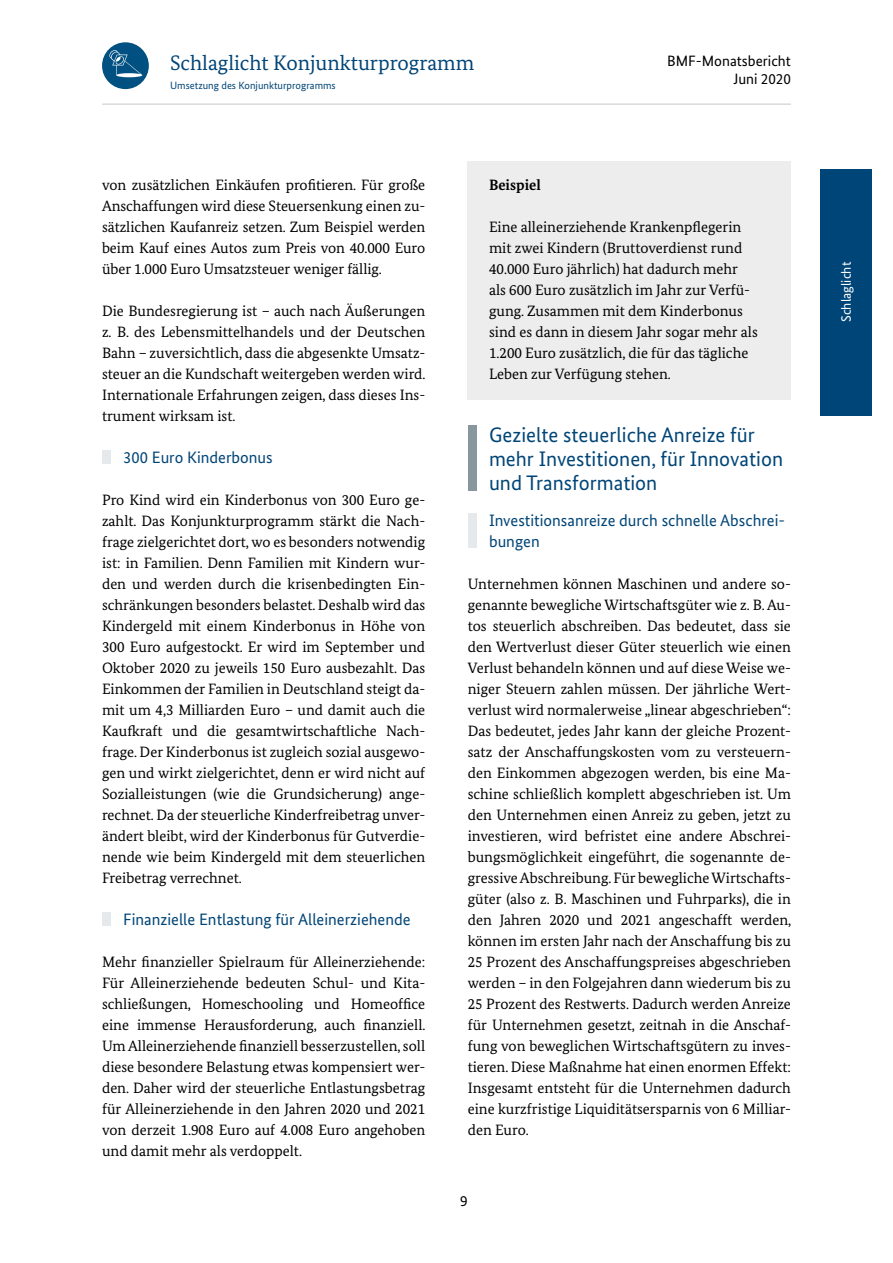
<style>
.page{position:relative;width:893px;height:1263px;background:#fff}
.page>*{position:absolute;margin:0;border:0;box-sizing:border-box;transform-origin:0 0}
.Überschrift_dritte_E{font:21px/24px "Bundes Sans";color:#004577}
.t1{font:21px "Bundes Serif";color:#004577}
.Überschrift_vierte_E{font:16.5px/21px "Bundes Sans";color:#004577}
.Zweispaltiger_Fließt{font:15px/21px "Bundes Serif";color:#000;text-align:justify}
.Hintergrundgrau{font:15px/21px "Bundes Serif";color:#000}
.t2{font:15px/18px "Bundes Sans";color:#000;text-align:right}
.Hintergrundgrau-2{font:700 15px "Bundes Serif";color:#000}
.t3{font:13.5px "Bundes Sans";color:#fff}
.t4{font:10.5px "Bundes Sans";color:#004577}
</style>
<div class="page">
<div style="left:102px;top:42px;width:47px;height:47px;background:#005081;border-radius:50%"></div>
<svg style="left:109px;top:50px;width:33px;height:27px"></svg>
<hr style="left:102px;top:103px;width:689px;height:2px;background:#dadada">
<div style="left:821px;top:169px;width:51px;height:246px;background:#004577"></div>
<div style="left:102px;top:450px;width:9px;height:14px;background:#e5e9eb"></div>
<div style="left:102px;top:912px;width:9px;height:14px;background:#e5e9eb"></div>
<div style="left:468px;top:161px;width:323px;height:49px;background:#ededed"></div>
<div style="left:468px;top:203px;width:323px;height:196px;background:#ededed"></div>
<div style="left:468px;top:425px;width:8px;height:66px;background:#88969e"></div>
<div style="left:468px;top:513px;width:8px;height:35px;background:#e5e9eb"></div>
<h1 class="t1" style="left:170px;top:50px;width:306px">Schlaglicht Konjunkturprogramm</h1>
<p class="t2" style="left:667px;top:51px;width:125px">BMF-Monatsbericht<br>Juni 2020</p>
<p class="t4" style="left:170px;top:79px;width:167px">Umsetzung des Konjunkturprogramms</p>
<p class="Zweispaltiger_Fließt" style="left:102px;top:174px;width:325px">von zusätzlichen Einkäufen profitieren. Für große Anschaffungen wird diese Steuersenkung einen zu&shy;sätzlichen Kaufanreiz setzen. Zum Beispiel werden beim Kauf eines Autos zum Preis von 40.000 Euro über 1.000 Euro Umsatzsteuer weniger fällig.</p>
<p class="Zweispaltiger_Fließt" style="left:102px;top:300px;width:325px">Die Bundesregierung ist – auch nach Äußerungen z. B. des Lebensmittelhandels und der Deutschen Bahn – zuversichtlich, dass die abgesenkte Umsatz&shy;steuer an die Kundschaft weitergeben werden wird.<br>Internationale Erfahrungen zeigen, dass dieses Ins&shy;trument wirksam ist.</p>
<h5 class="Überschrift_vierte_E" style="left:123px;top:446px;width:151px">300 Euro Kinderbonus</h5>
<p class="Zweispaltiger_Fließt" style="left:102px;top:489px;width:325px">Pro Kind wird ein Kinderbonus von 300 Euro ge&shy;zahlt. Das Konjunkturprogramm stärkt die Nach&shy;frage zielgerichtet dort, wo es besonders notwendig ist: in Familien. Denn Familien mit Kindern wur&shy;den und werden durch die krisenbedingten Ein&shy;schränkungen besonders belastet. Deshalb wird das Kindergeld mit einem Kinderbonus in Höhe von 300 Euro aufgestockt. Er wird im September und Oktober 2020 zu jeweils 150 Euro ausbezahlt. Das Einkommen der Familien in Deutschland steigt da&shy;mit um 4,3 Milliarden Euro – und damit auch die Kaufkraft und die gesamtwirtschaftliche Nach&shy;frage. Der Kinderbonus ist zugleich sozial ausgewo&shy;gen und wirkt zielgerichtet, denn er wird nicht auf Sozialleistungen (wie die Grundsicherung) ange&shy;rechnet. Da der steuerliche Kinderfreibetrag unver&shy;ändert bleibt, wird der Kinderbonus für Gutverdie&shy;nende wie beim Kindergeld mit dem steuerlichen Freibetrag verrechnet.</p>
<h5 class="Überschrift_vierte_E" style="left:123px;top:908px;width:289px">Finanzielle Entlastung für Alleinerziehende</h5>
<p class="Zweispaltiger_Fließt" style="left:102px;top:951px;width:325px">Mehr finanzieller Spielraum für Alleinerziehende:<br>Für Alleinerziehende bedeuten Schul- und Kita&shy;schließungen, Homeschooling und Homeoffice eine immense Herausforderung, auch finanziell.<br>Um Alleinerziehende finanziell besserzustellen, soll diese besondere Belastung etwas kompensiert wer&shy;den. Daher wird der steuerliche Entlastungsbetrag für Alleinerziehende in den Jahren 2020 und 2021 von derzeit 1.908 Euro auf 4.008 Euro angehoben und damit mehr als verdoppelt.</p>
<p class="Hintergrundgrau-2" style="left:489px;top:175px;width:53px">Beispiel</p>
<p class="Hintergrundgrau" style="left:489px;top:216px;width:270px">Eine alleinerziehende Krankenpflegerin mit zwei Kindern (Bruttoverdienst rund 40.000 Euro jährlich) hat dadurch mehr als 600 Euro zusätzlich im Jahr zur Verfü&shy;gung. Zusammen mit dem Kinderbonus sind es dann in diesem Jahr sogar mehr als 1.200 Euro zusätzlich, die für das tägliche Leben zur Verfügung stehen.</p>
<h4 class="Überschrift_dritte_E" style="left:489px;top:422px;width:296px">Gezielte steuerliche Anreize für mehr Investitionen, für Innovation und Transformation</h4>
<h5 class="Überschrift_vierte_E" style="left:489px;top:509px;width:298px">Investitionsanreize durch schnelle Abschrei&shy;bungen</h5>
<p class="Zweispaltiger_Fließt" style="left:468px;top:573px;width:325px">Unternehmen können Maschinen und andere so&shy;genannte bewegliche Wirtschaftsgüter wie z. B. Au&shy;tos steuerlich abschreiben. Das bedeutet, dass sie den Wertverlust dieser Güter steuerlich wie einen Verlust behandeln können und auf diese Weise we&shy;niger Steuern zahlen müssen. Der jährliche Wert&shy;verlust wird normalerweise „linear abgeschrieben“:<br>Das bedeutet, jedes Jahr kann der gleiche Prozent&shy;satz der Anschaffungskosten vom zu versteuern&shy;den Einkommen abgezogen werden, bis eine Ma&shy;schine schließlich komplett abgeschrieben ist. Um den Unternehmen einen Anreiz zu geben, jetzt zu investieren, wird befristet eine andere Abschrei&shy;bungsmöglichkeit eingeführt, die sogenannte de&shy;gressive Abschreibung. Für bewegliche Wirtschafts&shy;güter (also z. B. Maschinen und Fuhrparks), die in den Jahren 2020 und 2021 angeschafft werden, können im ersten Jahr nach der Anschaffung bis zu 25 Prozent des Anschaffungspreises abgeschrieben werden – in den Folgejahren dann wiederum bis zu 25 Prozent des Restwerts. Dadurch werden Anreize für Unternehmen gesetzt, zeitnah in die Anschaf&shy;fung von beweglichen Wirtschaftsgütern zu inves&shy;tieren. Diese Maßnahme hat einen enormen Effekt:<br>Insgesamt entsteht für die Unternehmen dadurch eine kurzfristige Liquiditätsersparnis von 6 Milliar&shy;den Euro.</p>
<p class="t2" style="left:460px;top:1192px;width:9px">9</p>
<p class="t3" style="left:838px;top:322px;width:62px;rotate:-90deg">Schlaglicht</p>
</div>
